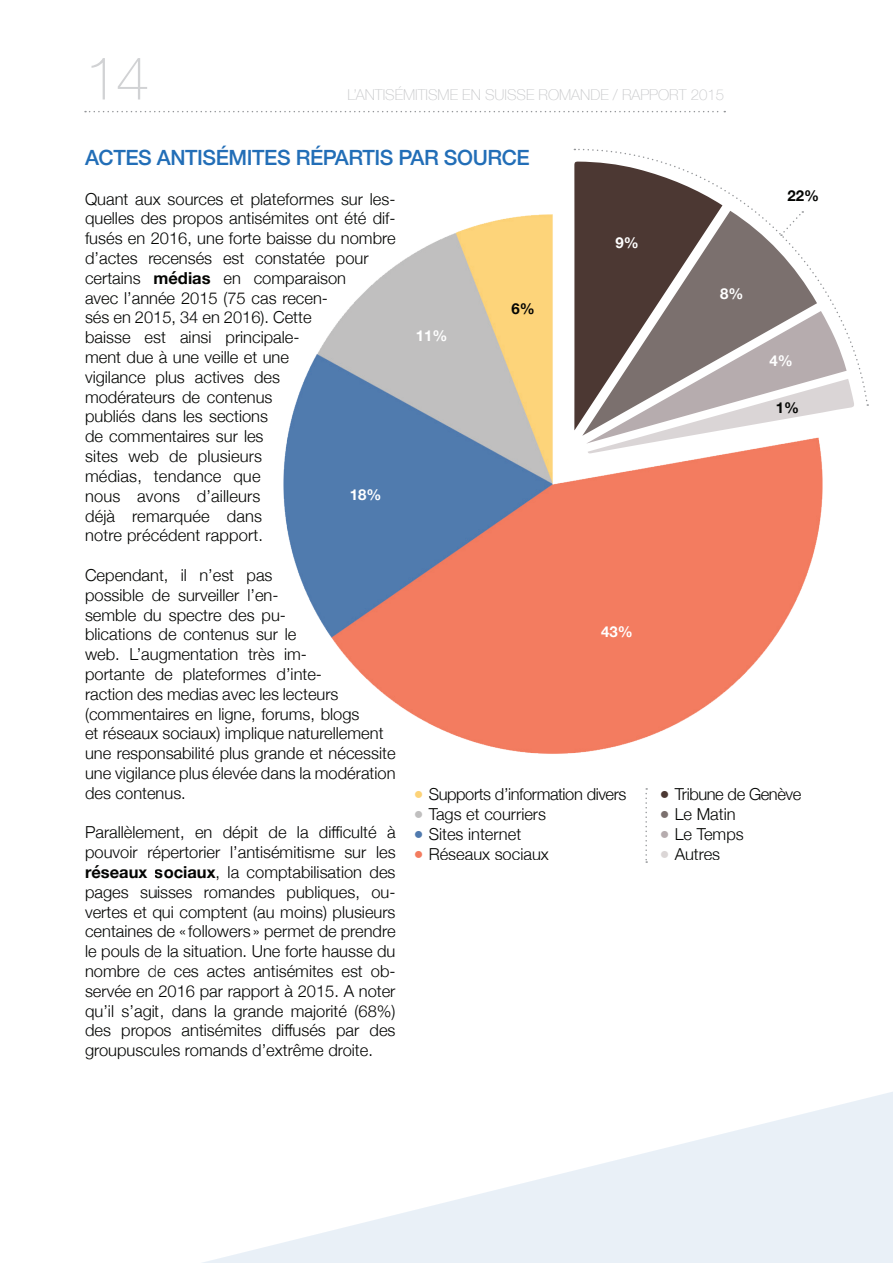
<style>
.page{position:relative;width:893px;height:1263px;background:#fff}
.page>*{position:absolute;margin:0;border:0;box-sizing:border-box;transform-origin:0 0}
.t1{font:100 60px "Helvetica Neue";color:#d1d2d4}
.t2{font:500 21px "Helvetica Neue";letter-spacing:-.02em;color:#226eb7}
.t3{font:300 16.5px/19.8px "Helvetica Neue";color:#040503}
.t4{font:300 16.5px "Helvetica Neue";letter-spacing:-.025em;color:#040503}
.t5{font:100 15px "Helvetica Neue";color:#c7c8ca}
.t6{font:700 15px "Helvetica Neue";color:#fff}
.t7{font:700 15px "Helvetica Neue";color:#040503}
.s1{font-weight:700}
.s2{color:#fdd378}
.s3{color:#c0bfbf}
.s4{color:#507aae}
.s5{color:#f37c5f}
.s6{color:#4c3833}
.s7{color:#7b706e}
.s8{color:#b6acae}
.s9{color:#dbd6d6}
</style>
<div class="page">
<svg style="left:85px;top:111px;width:640px;height:1px"></svg>
<img style="left:283px;top:214px;width:540px;height:540px">
<svg style="left:645px;top:788px;width:2px;height:72px"></svg>
<svg style="left:574px;top:162px;width:280px;height:292px"></svg>
<hr style="left:892px;top:0;width:1px;height:1263px;background:#226eb7">
<svg style="left:202px;top:860px;width:691px;height:403px"></svg>
<h1 class="t1" style="left:85px;top:33px;width:66px">14</h1>
<p class="t5" style="left:347px;top:83px;width:378px">L’ANTISÉMITISME EN SUISSE ROMANDE / RAPPORT 2015</p>
<p class="t2" style="left:85px;top:141px;width:446px">ACTES ANTISÉMITES RÉPARTIS PAR SOURC E</p>
<p class="t3" style="left:85px;top:188px;width:312px">Quant aux sources et plateformes sur les&shy;quelles des propos antisémites ont été dif&shy;fusés en 2016, une forte baisse du nombre d’actes recensés est constatée pour certains <span class="s1">médias</span> en comparaison<br>avec l’année 2015 (75 cas recen-<br>sés en 2015, 34 en 2016). Cette<br>baisse est ainsi principale-<br>ment due à une veille et une<br>vigilance plus actives des<br>modérateurs de contenus<br>publiés dans les sections<br>de commentaires sur les<br>sites web de plusieurs<br>médias, tendance que<br>nous avons d’ailleurs<br>déjà remarquée dans<br>notre précédent rapport.</p>
<p class="t3" style="left:85px;top:564px;width:312px">Cependant, il n’est pas<br>possible de surveiller l’en-<br>semble du spectre des pu-<br>blications de contenus sur le<br>web. L’augmentation très im-<br>portante de plateformes d’inte-<br>raction des medias avec les lecteurs (commentaires en ligne, forums, blogs<br>et réseaux sociaux) implique naturellement une responsabilité plus grande et nécessite une vigilance plus élevée dans la modération des contenus.</p>
<p class="t3" style="left:85px;top:821px;width:312px;text-align:justify">Parallèlement, en dépit de la difficulté à pouvoir répertorier l’antisémitisme sur les <span class="s1">réseaux sociaux</span>, la comptabilisation des pages suisses romandes publiques, ou&shy;vertes et qui comptent (au moins) plusieurs centaines de « followers » permet de prendre le pouls de la situation. Une forte hausse du nombre de ces actes antisémites est ob&shy;servée en 2016 par rapport à 2015. A noter qu’il s’agit, dans la grande majorité (68%) des propos antisémites diffusés par des groupuscules romands d’extrême droite.</p>
<p class="t6" style="left:615px;top:231px;width:25px">9%</p>
<p class="t7" style="left:511px;top:297px;width:25px">6%</p>
<p class="t6" style="left:416px;top:324px;width:33px">11%</p>
<p class="t6" style="left:350px;top:483px;width:33px">18%</p>
<p class="t6" style="left:601px;top:619px;width:33px">43%</p>
<p class="t4" style="left:414px;top:781px;width:214px"><span class="s2">●</span> Supports d’information divers</p>
<p class="t3" style="left:414px;top:803px;width:134px"><span class="s3">●</span> Tags et courriers</p>
<p class="t3" style="left:414px;top:823px;width:109px"><span class="s4">●</span> Sites internet</p>
<p class="t3" style="left:414px;top:843px;width:137px"><span class="s5">●</span> Réseaux sociaux</p>
<p class="t7" style="left:787px;top:184px;width:33px">22%</p>
<p class="t6" style="left:720px;top:282px;width:25px">8%</p>
<p class="t6" style="left:769px;top:349px;width:25px">4%</p>
<p class="t7" style="left:776px;top:396px;width:25px">1%</p>
<p class="t4" style="left:660px;top:781px;width:143px"><span class="s6">●</span> Tribune de Genève</p>
<p class="t3" style="left:660px;top:803px;width:77px"><span class="s7">●</span> Le Matin</p>
<p class="t3" style="left:660px;top:823px;width:86px"><span class="s8">●</span> Le Temps</p>
<p class="t3" style="left:660px;top:843px;width:62px"><span class="s9">●</span> Autres</p>
</div>
